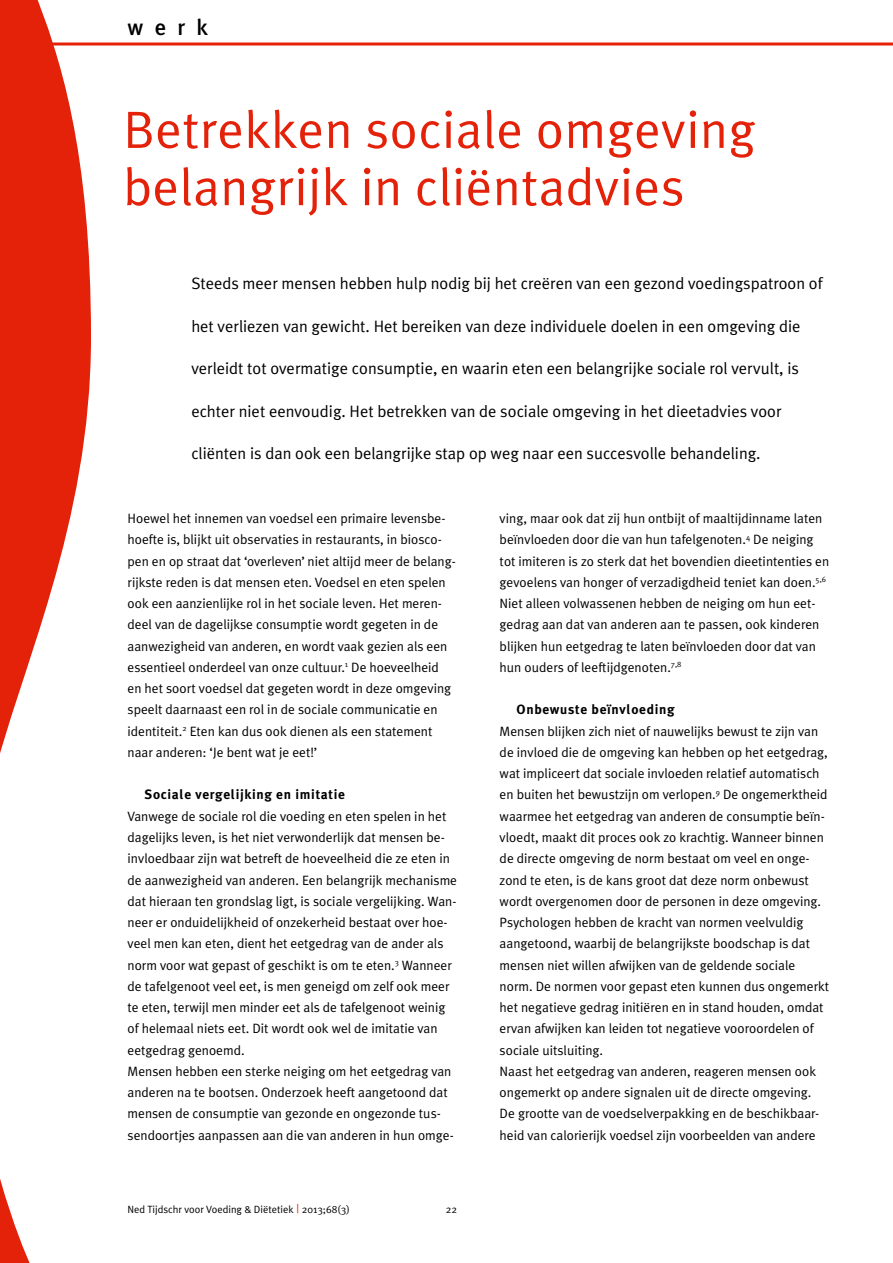
<style>
.page{position:relative;width:893px;height:1263px;background:#fff}
.page>*{position:absolute;margin:0;border:0;box-sizing:border-box;transform-origin:0 0}
.t1{font:52.5px/57.3px "Meta Plus Normal";letter-spacing:.01em;color:#e4220a}
.t2{font:500 22.5px "Meta Plus";color:#000}
.t3{font:16.5px "Meta Plus Normal";color:#000}
.t4{font:13.5px/21.3px "Meta Plus Normal";color:#000}
.t5{font:700 13.5px "Meta Plus";letter-spacing:.05em;color:#000}
.t6{font:10.5px "Meta Plus Normal";color:#000}
.s1{font-size:12px;color:#e4220a}
</style>
<div class="page">
<svg style="left:0;top:0;width:91px;height:1263px"></svg>
<hr style="left:0;top:43px;width:893px;height:3px;background:#e4220a">
<h2 class="t2" style="left:128px;top:14px;width:82px">werk</h2>
<h1 class="t1" style="left:123px;top:100px;width:634px">Betrekken sociale omgeving belangrijk in cliëntadvies</h1>
<p class="t3" style="left:191px;top:274px;width:633px">Steeds meer mensen hebben hulp nodig bij het creëren van een gezond voedingspatroon of</p>
<p class="t3" style="left:191px;top:316px;width:611px">het verliezen van gewicht. Het bereiken van deze individuele doelen in een omgeving die</p>
<p class="t3" style="left:191px;top:359px;width:609px">verleidt tot overmatige consumptie, en waarin eten een belangrijke sociale rol vervult, is</p>
<p class="t3" style="left:191px;top:401px;width:592px">echter niet eenvoudig. Het betrekken van de sociale omgeving in het dieetadvies voor</p>
<p class="t3" style="left:191px;top:444px;width:571px">cliënten is dan ook een belangrijke stap op weg naar een succesvolle behandeling.</p>
<p class="t4" style="left:128px;top:508px;width:330px">Hoewel het innemen van voedsel een primaire levensbe&shy;hoefte is, blijkt uit observaties in restaurants, in biosco&shy;pen en op straat dat ‘overleven’ niet altijd meer de belang&shy;rijkste reden is dat mensen eten. Voedsel en eten spelen ook een aanzienlijke rol in het sociale leven. Het meren&shy;deel van de dagelijkse consumptie wordt gegeten in de aanwezigheid van anderen, en wordt vaak gezien als een essentieel onderdeel van onze cultuur.<sup>1</sup> De hoeveelheid en het soort voedsel dat gegeten wordt in deze omgeving speelt daarnaast een rol in de sociale communicatie en identiteit.<sup>2</sup> Eten kan dus ook dienen als een statement naar anderen: ‘Je bent wat je eet!’</p>
<p class="t5" style="left:145px;top:787px;width:202px">Sociale vergelijking en imitatie</p>
<p class="t4" style="left:128px;top:805px;width:331px">Vanwege de sociale rol die voeding en eten spelen in het dagelijks leven, is het niet verwonderlijk dat mensen be&shy;ïnvloedbaar zijn wat betreft de hoeveelheid die ze eten in de aanwezigheid van anderen. Een belangrijk mechanisme dat hieraan ten grondslag ligt, is sociale vergelijking. Wan&shy;neer er onduidelijkheid of onzekerheid bestaat over hoe&shy;veel men kan eten, dient het eetgedrag van de ander als norm voor wat gepast of geschikt is om te eten.<sup>3</sup> Wanneer de tafelgenoot veel eet, is men geneigd om zelf ook meer te eten, terwijl men minder eet als de tafelgenoot weinig of helemaal niets eet. Dit wordt ook wel de imitatie van eetgedrag genoemd.<br>Mensen hebben een sterke neiging om het eetgedrag van anderen na te bootsen. Onderzoek heeft aangetoond dat mensen de consumptie van gezonde en ongezonde tus&shy;sendoortjes aanpassen aan die van anderen in hun omge-</p>
<p class="t6" style="left:128px;top:1203px;width:224px">Ned Tijdschr voor Voeding &amp; Diëtetiek <span class="s1">|</span> 2013;68(3)</p>
<p class="t6" style="left:446px;top:1203px;width:13px">22</p>
<p class="t4" style="left:500px;top:508px;width:331px">ving, maar ook dat zij hun ontbijt of maaltijdinname laten beïnvloeden door die van hun tafelgenoten.<sup>4</sup> De neiging tot imiteren is zo sterk dat het bovendien dieetintenties en gevoelens van honger of verzadigdheid teniet kan doen.<sup>5,6<br></sup>Niet alleen volwassenen hebben de neiging om hun eet&shy;gedrag aan dat van anderen aan te passen, ook kinderen blijken hun eetgedrag te laten beïnvloeden door dat van hun ouders of leeftijdgenoten.<sup>7,8</sup></p>
<p class="t5" style="left:517px;top:702px;width:159px">Onbewuste beïnvloeding</p>
<p class="t4" style="left:500px;top:720px;width:331px">Mensen blijken zich niet of nauwelijks bewust te zijn van de invloed die de omgeving kan hebben op het eetgedrag, wat impliceert dat sociale invloeden relatief automatisch en buiten het bewustzijn om verlopen.<sup>9</sup> De ongemerktheid waarmee het eetgedrag van anderen de consumptie beïn&shy;vloedt, maakt dit proces ook zo krachtig. Wanneer binnen de directe omgeving de norm bestaat om veel en onge&shy;zond te eten, is de kans groot dat deze norm onbewust wordt overgenomen door de personen in deze omgeving.<br>Psychologen hebben de kracht van normen veelvuldig aangetoond, waarbij de belangrijkste boodschap is dat mensen niet willen afwijken van de geldende sociale norm. De normen voor gepast eten kunnen dus ongemerkt het negatieve gedrag initiëren en in stand houden, omdat ervan afwijken kan leiden tot negatieve vooroordelen of sociale uitsluiting.<br>Naast het eetgedrag van anderen, reageren mensen ook ongemerkt op andere signalen uit de directe omgeving.<br>De grootte van de voedselverpakking en de beschikbaar&shy;heid van calorierijk voedsel zijn voorbeelden van andere</p>
</div>
